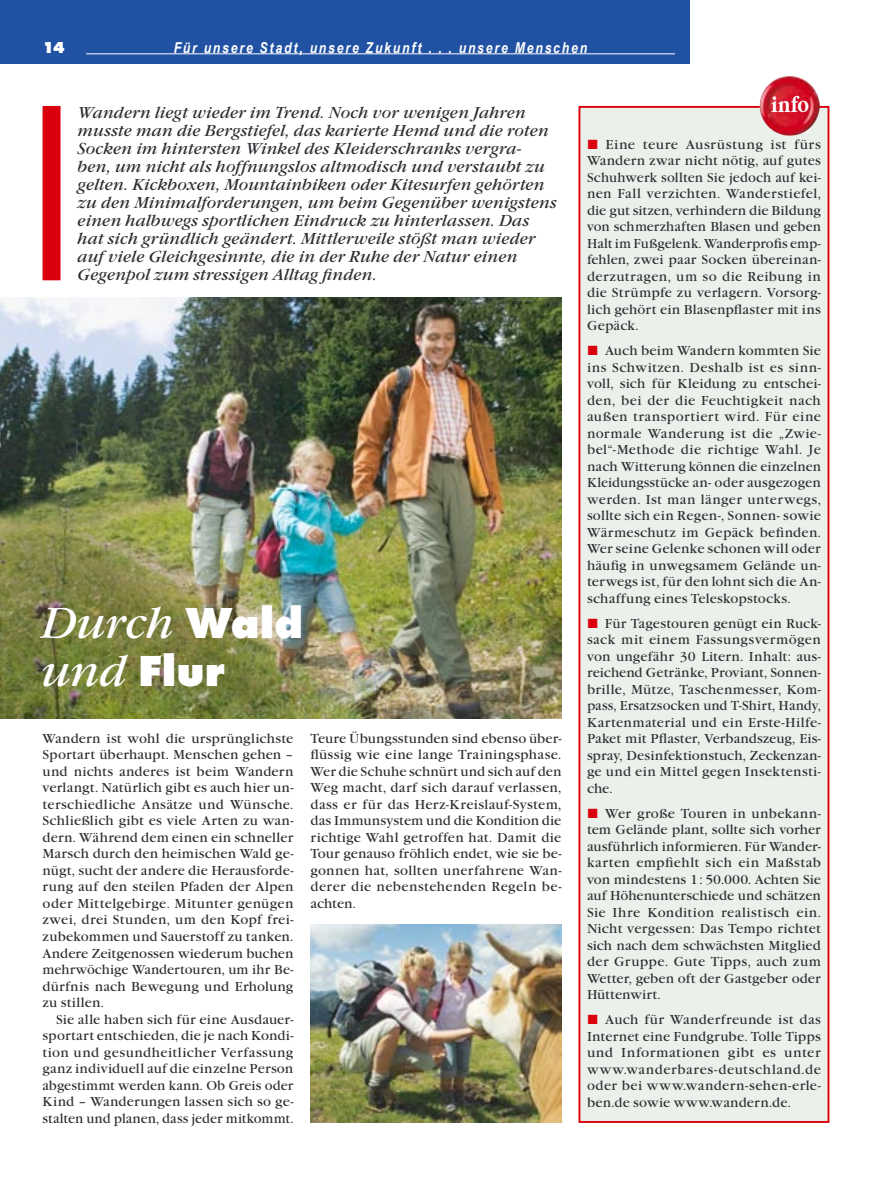
<style>
.page{position:relative;width:872px;height:1191px;background:#fff}
.page>*{position:absolute;margin:0;border:0;box-sizing:border-box;transform-origin:0 0}
.J__Üb_mittel_30_30_GaNk{font:italic 45px/48px "Garamond Nova";letter-spacing:.005em;color:#fff}
.A__Grund_GaN_9_11{font:700 21.9px "Garamond Nova";color:#fff;scale:.8 1}
.F__Vorspann_11_12_GaNk{font:italic 16.5px/18px "Garamond Nova";letter-spacing:.005em;color:#2d2e32}
.D__Seitenzahl_11_11_FuX{font:800 16.5px "Function X";color:#fff}
.t1{font:italic 700 15px "Arial Narrow";letter-spacing:.115em;color:#fff}
.A__Grund_GaN_9_11-2{font:13.5px/16.5px "Garamond Nova";letter-spacing:.015em;color:#2d2e32;text-align:justify}
.s1{font-family:"Function X";font-weight:800;font-style:normal}
</style>
<div class="page">
<div style="left:0;top:0;width:689px;height:64px;background:#2051a2"></div>
<hr style="left:86px;top:53px;width:589px;height:1px;background:#fff">
<div style="left:43px;top:106px;width:18px;height:174px;background:#db000e"></div>
<div style="left:579px;top:107px;width:249px;height:1015px;background:#eaf1eb"></div>
<div style="left:578px;top:106px;width:251px;height:1016px;border:2px solid #db000e"></div>
<img style="left:759px;top:80px;width:15px;height:47px">
<img style="left:0;top:297px;width:561px;height:422px">
<img style="left:310px;top:924px;width:251px;height:198px">
<p class="D__Seitenzahl_11_11_FuX" style="left:42px;top:38px;width:24px">14</p>
<p class="t1" style="left:174px;top:37px;width:415px">Für unsere Stadt, unsere Zukunft . . . unsere Menschen</p>
<p class="F__Vorspann_11_12_GaNk" style="left:78px;top:104px;width:481px">Wandern liegt wieder im Trend. Noch vor wenigen Jahren musste man die Bergstiefel, das karierte Hemd und die roten Socken im hintersten Winkel des Kleiderschranks vergra&shy;ben, um nicht als hoffnungslos altmodisch und verstaubt zu gelten. Kickboxen, Mountainbiken oder Kitesurfen gehörten zu den Minimalforderungen, um beim Gegenüber wenigstens einen halbwegs sportlichen Eindruck zu hinterlassen. Das hat sich gründlich geändert. Mittlerweile stößt man wieder auf viele Gleichgesinnte, die in der Ruhe der Natur einen Gegenpol zum stressigen Alltag finden.</p>
<p class="J__Üb_mittel_30_30_GaNk" style="left:41px;top:599px;width:263px">Durch <span class="s1">Wald </span>und <span class="s1">Flur</span></p>
<p class="A__Grund_GaN_9_11-2" style="left:43px;top:730px;width:252px">Wandern ist wohl die ursprünglichste Sportart überhaupt. Menschen gehen – und nichts anderes ist beim Wandern verlangt. Natürlich gibt es auch hier un&shy;terschiedliche Ansätze und Wünsche.<br>Schließlich gibt es viele Arten zu wan&shy;dern. Während dem einen ein schneller Marsch durch den heimischen Wald ge&shy;nügt, sucht der andere die Herausforde&shy;rung auf den steilen Pfaden der Alpen oder Mittelgebirge. Mitunter genügen zwei, drei Stunden, um den Kopf frei&shy;zubekommen und Sauerstoff zu tanken.<br>Andere Zeitgenossen wiederum buchen mehrwöchige Wandertouren, um ihr Be&shy;dürfnis nach Bewegung und Erholung zu stillen.</p>
<p class="A__Grund_GaN_9_11-2" style="left:43px;top:1011px;width:252px;text-indent:14px">Sie alle haben sich für eine Ausdauer&shy;sportart entschieden, die je nach Kondi&shy;tion und gesundheitlicher Verfassung ganz individuell auf die einzelne Person abgestimmt werden kann. Ob Greis oder Kind – Wanderungen lassen sich so ge&shy;stalten und planen, dass jeder mitkommt.</p>
<p class="A__Grund_GaN_9_11-2" style="left:310px;top:730px;width:252px">Teure Übungsstunden sind ebenso über&shy;flüssig wie eine lange Trainingsphase.<br>Wer die Schuhe schnürt und sich auf den Weg macht, darf sich darauf verlassen, dass er für das Herz-Kreislauf-System, das Immunsystem und die Kondition die richtige Wahl getroffen hat. Damit die Tour genauso fröhlich endet, wie sie be&shy;gonnen hat, sollten unerfahrene Wan&shy;derer die nebenstehenden Regeln be&shy;achten.</p>
<p class="A__Grund_GaN_9_11" style="left:771px;top:92px;width:49px">info</p>
<p class="A__Grund_GaN_9_11-2" style="left:587px;top:136px;width:235px;text-indent:19px">Eine teure Ausrüstung ist fürs Wandern zwar nicht nötig, auf gutes Schuhwerk sollten Sie jedoch auf kei&shy;nen Fall verzichten. Wanderstiefel, die gut sitzen, verhindern die Bildung von schmerzhaften Blasen und geben Halt im Fußgelenk. Wanderprofis emp&shy;fehlen, zwei paar Socken übereinan&shy;derzutragen, um so die Reibung in die Strümpfe zu verlagern. Vorsorg&shy;lich gehört ein Blasenpflaster mit ins Gepäck.</p>
<p class="A__Grund_GaN_9_11-2" style="left:587px;top:342px;width:235px;text-indent:18px">Auch beim Wandern kommten Sie ins Schwitzen. Deshalb ist es sinn&shy;voll, sich für Kleidung zu entschei&shy;den, bei der die Feuchtigkeit nach außen transportiert wird. Für eine normale Wanderung ist die „Zwie&shy;bel“-Methode die richtige Wahl. Je nach Witterung können die einzelnen Kleidungsstücke an- oder ausgezogen werden. Ist man länger unterwegs, sollte sich ein Regen-, Sonnen- sowie Wärmeschutz im Gepäck befinden.<br>Wer seine Gelenke schonen will oder häufig in unwegsamem Gelände un&shy;terwegs ist, für den lohnt sich die An&shy;schaffung eines Teleskopstocks.</p>
<p class="A__Grund_GaN_9_11-2" style="left:587px;top:615px;width:235px;text-indent:18px">Für Tagestouren genügt ein Ruck&shy;sack mit einem Fassungsvermögen von ungefähr 30 Litern. Inhalt: aus&shy;reichend Getränke, Proviant, Sonnen&shy;brille, Mütze, Taschenmesser, Kom&shy;pass, Ersatzsocken und T-Shirt, Handy, Kartenmaterial und ein Erste-Hilfe-Paket mit Pflaster, Verbandszeug, Eis&shy;spray, Desinfektionstuch, Zeckenzan&shy;ge und ein Mittel gegen Insektensti&shy;che.</p>
<p class="A__Grund_GaN_9_11-2" style="left:587px;top:805px;width:235px;text-indent:18px">Wer große Touren in unbekann&shy;tem Gelände plant, sollte sich vorher ausführlich informieren. Für Wander&shy;karten empfiehlt sich ein Maßstab von mindestens 1 : 50.000. Achten Sie auf Höhenunterschiede und schätzen Sie Ihre Kondition realistisch ein.<br>Nicht vergessen: Das Tempo richtet sich nach dem schwächsten Mitglied der Gruppe. Gute Tipps, auch zum Wetter, geben oft der Gastgeber oder Hüttenwirt.</p>
<p class="A__Grund_GaN_9_11-2" style="left:587px;top:1011px;width:235px;text-indent:18px">Auch für Wanderfreunde ist das Internet eine Fundgrube. Tolle Tipps und Informationen gibt es unter www.wanderbares-deutschland.de oder bei www.wandern-sehen-erle&shy;ben.de sowie www.wandern.de.</p>
</div>
